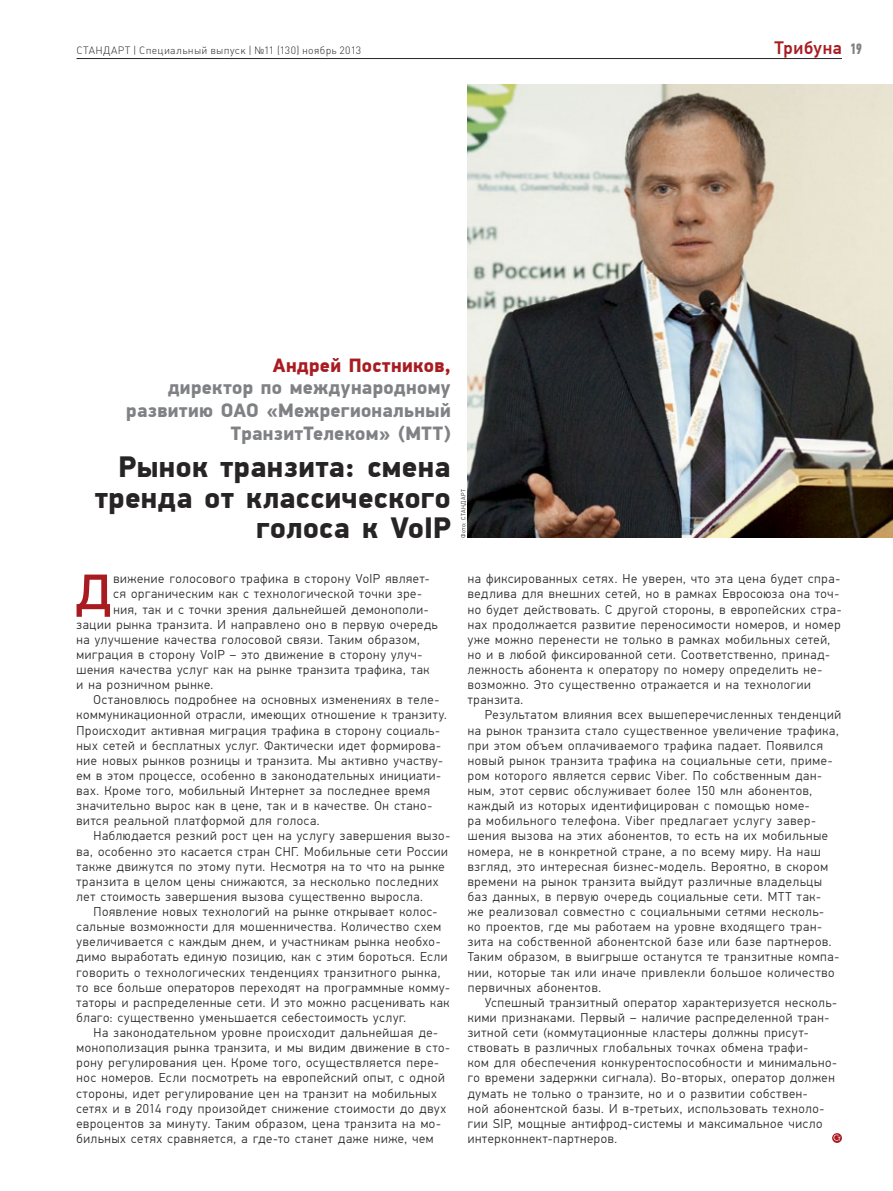
<style>
.page{position:relative;width:893px;height:1191px;background:#fff}
.page>*{position:absolute;margin:0;border:0;box-sizing:border-box;transform-origin:0 0}
.DropCap{font:500 50.25px "PF Din Display Pro";color:#a81c21}
.Head_20{font:900 30px/30.3px "PF Din Display Pro";letter-spacing:.015em;color:#272425;text-align:right}
.AutorExp{font:900 19.5px/22.6px "PF Din Display Pro";letter-spacing:.015em;color:#808184;text-align:right}
.t1{font:500 18px "PF Din Text Pro";letter-spacing:.03em;color:#a81c21}
.Body{font:300 12.75px/15.1px "PF Din Text Pro";letter-spacing:.055em;color:#272425}
.DropCap-2{font:300 12.75px "PF Din Text Pro";letter-spacing:.05em;color:#272425}
.t2{font:10.5px "Plumb Light C";letter-spacing:.03em;color:#272425}
.AutorFot{font:300 6px "PF Din Text Pro";letter-spacing:.075em;color:#272425}
.s1{font-family:"PF Din Text Comp Pro";font-weight:700;font-size:15px;color:#808184}
.s2{color:#a81c21}
</style>
<div class="page">
<svg style="left:832px;top:1133px;width:10px;height:10px"></svg>
<svg style="left:833px;top:1134px;width:8px;height:6px"></svg>
<img style="left:468px;top:84px;width:425px;height:454px">
<hr style="left:77px;top:58px;width:765px;height:1px;background:#272425">
<p class="t2" style="left:77px;top:44px;width:286px">СТАНДАРТ | Специальный выпуск | №11 (130) ноябрь 2013</p>
<h3 class="t1" style="left:775px;top:37px;width:89px">Трибуна <span class="s1">19</span></h3>
<p class="AutorExp" style="left:126px;top:354px;width:326px"><span class="s2">Андрей Постников,<br></span>директор по международному развитию ОАО «Межрегиональный<br>ТранзитТелеком» (МТТ)</p>
<p class="Head_20" style="left:95px;top:453px;width:357px">Рынок транзита: смена тренда от классического голоса к VoIP</p>
<p class="DropCap" style="left:76px;top:562px;width:37px">Д</p>
<p class="DropCap-2" style="left:113px;top:571px;width:318px">вижение голосового трафика в сторону VoIP являет‑</p>
<p class="DropCap-2" style="left:113px;top:587px;width:310px">ся органическим как с технологической точки зре‑</p>
<p class="DropCap-2" style="left:113px;top:602px;width:317px">ния, так и с точки зрения дальнейшей демонополи‑</p>
<p class="DropCap-2" style="left:77px;top:617px;width:363px">зации рынка транзита. И направлено оно в первую очередь</p>
<p class="DropCap-2" style="left:77px;top:632px;width:345px">на улучшение качества голосовой связи. Таким образом,</p>
<p class="DropCap-2" style="left:77px;top:647px;width:347px">миграция в сторону VoIP – это движение в сторону улуч‑</p>
<p class="DropCap-2" style="left:77px;top:662px;width:354px">шения качества услуг как на рынке транзита трафика, так</p>
<p class="DropCap-2" style="left:77px;top:677px;width:138px">и -на -розничном рынке.</p>
<p class="Body" style="left:77px;top:692px;width:372px;text-indent:17px">Остановлюсь подробнее на основных изменениях в теле‑ коммуникационной отрасли, имеющих отношение к транзиту.<br>Происходит активная миграция трафика в сторону социаль‑ ных сетей и бесплатных услуг. Фактически идет формирова‑ ние новых рынков розницы и транзита. Мы активно участву‑ ем в этом процессе, особенно в законодательных инициати‑ вах. Кроме того, мобильный Интернет за последнее время значительно вырос как в цене, так и в качестве. Он стано‑ вится реальной платформой для голоса.</p>
<p class="Body" style="left:77px;top:828px;width:375px;text-indent:17px">Наблюдается резкий рост цен на услугу завершения вызо‑ ва, особенно это касается стран СНГ. Мобильные сети России также движутся по этому пути. Несмотря на то что на рынке транзита в целом цены снижаются, за несколько последних лет стоимость завершения вызова существенно выросла.</p>
<p class="Body" style="left:77px;top:904px;width:375px;text-indent:17px">Появление новых технологий на рынке открывает колос‑ сальные возможности для мошенничества. Количество схем увеличивается с каждым днем, и участникам рынка необхо‑ димо выработать единую позицию, как с этим бороться. Если говорить о технологических тенденциях транзитного рынка, то все больше операторов переходят на программные комму‑ таторы и распределенные сети. И это можно расценивать как благо: существенно уменьшается себестоимость услуг.</p>
<p class="Body" style="left:77px;top:1025px;width:375px;text-indent:17px">На законодательном уровне происходит дальнейшая де‑ монополизация рынка транзита, и мы видим движение в сто‑ рону регулирования цен. Кроме того, осуществляется пере‑ нос номеров. Если посмотреть на европейский опыт, с одной стороны, идет регулирование цен на транзит на мобильных сетях и в 2014 году произойдет снижение стоимости до двух евроцентов за минуту. Таким образом, цена транзита на мо‑ бильных сетях сравняется, а где-то станет даже ниже, чем</p>
<p class="AutorFot" style="left:460px;top:538px;width:50px;rotate:-90deg">Фото: СТАНДАРТ</p>
<p class="Body" style="left:468px;top:571px;width:375px">на фиксированных сетях. Не уверен, что эта цена будет спра‑ ведлива для внешних сетей, но в рамках Евросоюза она точ‑ но будет действовать. С другой стороны, в европейских стра‑ нах продолжается развитие переносимости номеров, и номер уже можно перенести не только в рамках мобильных сетей, но и в любой фиксированной сети. Соответственно, принад‑ лежность абонента к оператору по номеру определить не‑ возможно. Это существенно отражается и -на -технологии транзита.</p>
<p class="Body" style="left:468px;top:707px;width:375px;text-indent:17px">Результатом влияния всех вышеперечисленных тенденций на рынок транзита стало существенное увеличение трафика, при этом объем оплачиваемого трафика падает. Появился новый рынок транзита трафика на социальные сети, приме‑ ром которого является сервис Viber. По собственным дан‑ ным, этот сервис обслуживает более 150 млн абонентов, каждый из которых идентифицирован с помощью номе‑<br>ра мобильного телефона. Viber предлагает услугу завер‑ шения вызова на этих абонентов, то есть на их мобильные номера, не в конкретной стране, а по всему миру. На наш взгляд, это интересная бизнес-модель. Вероятно, в скором времени на рынок транзита выйдут различные владельцы баз данных, в первую очередь социальные сети. МТТ так‑<br>же реализовал совместно с социальными сетями несколь‑<br>ко проектов, где мы работаем на уровне входящего тран‑ зита на собственной абонентской базе или базе партнеров.<br>Таким образом, в выигрыше останутся те транзитные компа‑ нии, которые так или иначе привлекли большое количество первичных абонентов.</p>
<p class="Body" style="left:468px;top:995px;width:371px;text-indent:17px">Успешный транзитный оператор характеризуется несколь‑ кими признаками. Первый – наличие распределенной тран‑ зитной сети (коммутационные кластеры должны присут‑ ствовать в различных глобальных точках обмена трафи‑<br>ком для обеспечения конкурентоспособности и минимально‑ го времени задержки сигнала). Во-вторых, оператор должен думать не только о транзите, но и о развитии собствен‑<br>ной абонентской базы. И в-третьих, использовать техноло‑ гии SIP, мощные антифрод-системы и максимальное число интерконнект-партнеров.</p>
</div>
